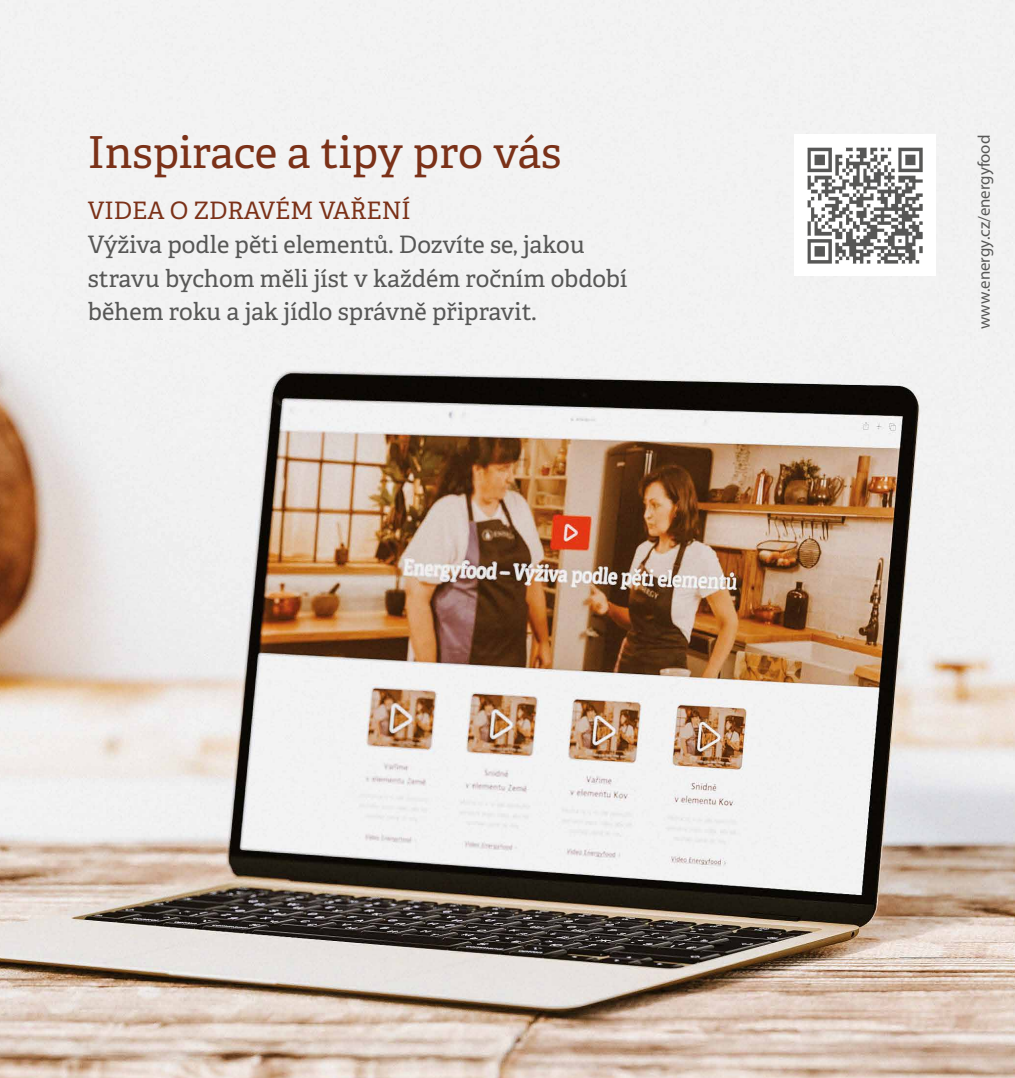
<style>
.page{position:relative;width:1015px;height:1078px;background:#fff}
.page>*{position:absolute;margin:0;border:0;box-sizing:border-box;transform-origin:0 0}
.t1{font:44px "Adelle Basic";color:#7b3118}
.t2{font:24px/33.6px "Adelle Basic";color:#575756}
.t3{font:24px "Adelle Basic";color:#7b3118}
.t4{font:17px "Myriad Pro";color:#575756}
</style>
<div class="page">
<img style="left:0;top:0;width:1015px;height:1077px">
<img style="left:794px;top:135px;width:141px;height:141px">
<h1 class="t1" style="left:88px;top:125px;width:475px">Inspirace a tipy pro vás</h1>
<p class="t3" style="left:88px;top:196px;width:324px">VIDEA O ZDRAVÉM VAŘENÍ</p>
<p class="t2" style="left:88px;top:228px;width:541px">Výživa podle pěti elementů. Dozvíte se, jakou stravu bychom měli jíst v každém ročním období během roku a jak jídlo správně připravit.</p>
<p class="t4" style="left:974px;top:329px;width:196px;rotate:-90deg">www.energy.cz/energyfood</p>
</div>
